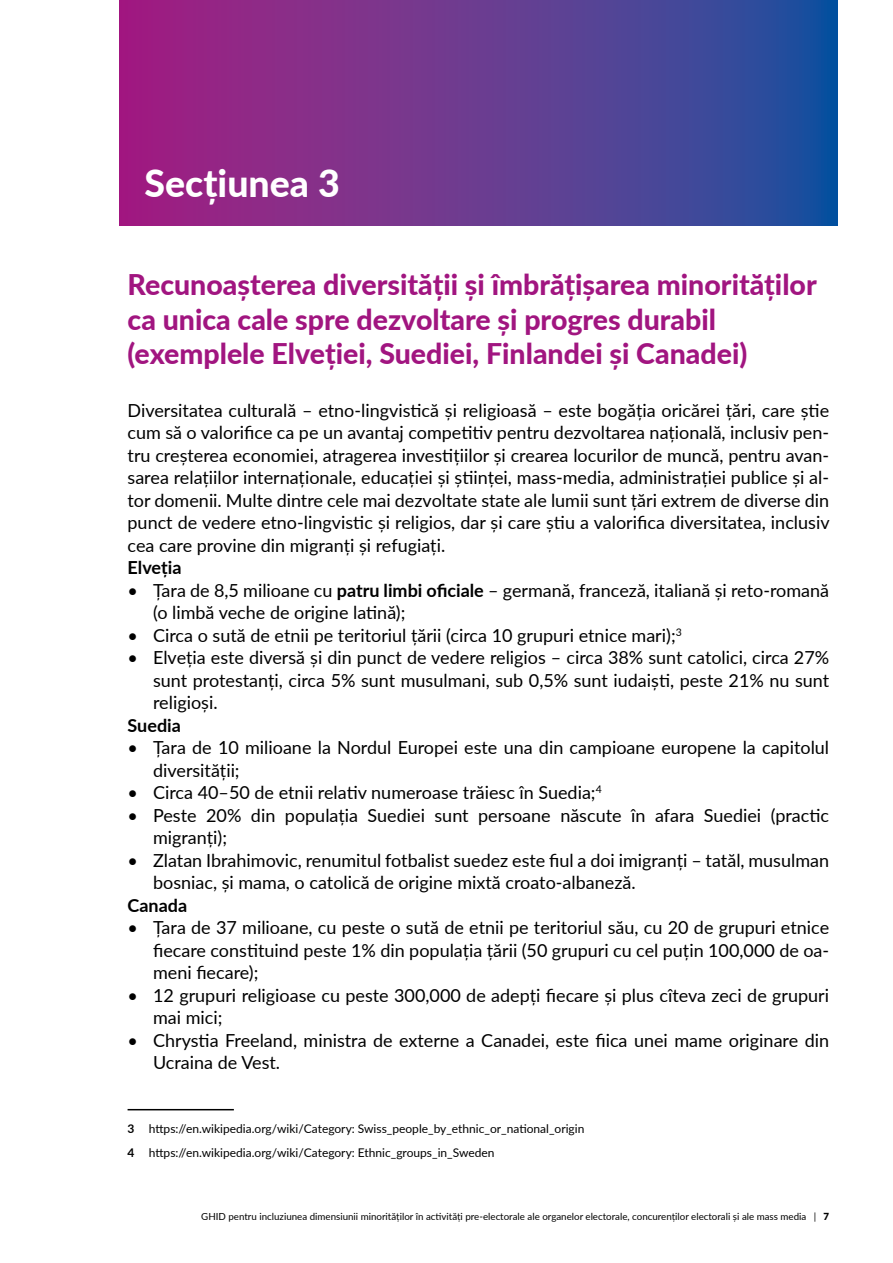
<style>
.page{position:relative;width:893px;height:1263px;background:#fff}
.page>*{position:absolute;margin:0;border:0;box-sizing:border-box;transform-origin:0 0}
.t1{font:800 37.5px "Lato";color:#fff}
.t2{font:800 28.5px/34.5px "Lato";color:#a11580}
.t3{font:18px/22.5px "Lato";color:#000}
.t4{font:700 18px "Lato";color:#000}
.t5{font:12px/23.5px "Lato";color:#000}
.t6{font:9.75px "Lato";color:#000}
.s1{font-weight:700}
.s2{font-weight:900}
</style>
<div class="page">
<svg style="left:119px;top:0;width:719px;height:226px"></svg>
<hr style="left:128px;top:1109px;width:106px;height:1px;background:#000">
<h1 class="t1" style="left:145px;top:156px;width:197px">Secțiunea 3</h1>
<h2 class="t2" style="left:128px;top:267px;width:691px">Recunoașterea diversității și îmbrățișarea minorităților ca unica cale spre dezvoltare și progres durabil (exemplele Elveției, Suediei, Finlandei și Canadei)</h2>
<p class="t3" style="left:128px;top:398px;width:703px;text-align:justify">Diversitatea culturală – etno-lingvistică și religioasă – este bogăția oricărei țări, care știe cum să o valorifice ca pe un avantaj competitiv pentru dezvoltarea națională, inclusiv pen&shy;tru creșterea economiei, atragerea investițiilor și crearea locurilor de muncă, pentru avan&shy;sarea relațiilor internaționale, educației și științei, mass-media, administrației publice și al&shy;tor domenii. Multe dintre cele mai dezvoltate state ale lumii sunt țări extrem de diverse din punct de vedere etno-lingvistic și religios, dar și care știu a valorifica diversitatea, inclusiv cea care provine din migranți și refugiați.</p>
<p class="t4" style="left:128px;top:554px;width:55px">Elveția</p>
<p class="t3" style="left:153px;top:578px;width:678px;text-indent:-26px">• Țara de 8,5 milioane cu <span class="s1">patru limbi oficiale</span> – germană, franceză, italiană și reto-romană (o limbă veche de origine latină);</p>
<p class="t3" style="left:128px;top:623px;width:556px">• Circa o sută de etnii pe teritoriul țării (circa 10 grupuri etnice mari);<sup>3</sup></p>
<p class="t3" style="left:153px;top:646px;width:678px;text-align:justify;text-indent:-26px">• Elveția este diversă și din punct de vedere religios – circa 38% sunt catolici, circa 27% sunt protestanți, circa 5% sunt musulmani, sub 0,5% sunt iudaiști, peste 21% nu sunt religioși.</p>
<p class="t4" style="left:128px;top:712px;width:55px">Suedia</p>
<p class="t3" style="left:153px;top:736px;width:678px;text-indent:-26px">• Țara de 10 milioane la Nordul Europei este una din campioane europene la capitolul diversității;</p>
<p class="t3" style="left:128px;top:781px;width:476px">• Circa 40–50 de etnii relativ numeroase trăiesc în Suedia;<sup>4</sup></p>
<p class="t3" style="left:153px;top:803px;width:678px;text-indent:-26px">• Peste 20% din populația Suediei sunt persoane născute în afara Suediei (practic migranți);</p>
<p class="t3" style="left:153px;top:848px;width:678px;text-indent:-26px">• Zlatan Ibrahimovic, renumitul fotbalist suedez este fiul a doi imigranți – tatăl, musulman bosniac, și mama, o catolică de origine mixtă croato-albaneză.</p>
<p class="t4" style="left:128px;top:892px;width:61px">Canada</p>
<p class="t3" style="left:153px;top:916px;width:678px;text-align:justify;text-indent:-26px">• Țara de 37 milioane, cu peste o sută de etnii pe teritoriul său, cu 20 de grupuri etnice fiecare constituind peste 1% din populația țării (50 grupuri cu cel puțin 100,000 de oa&shy;meni fiecare);</p>
<p class="t3" style="left:153px;top:983px;width:678px;text-indent:-26px">• 12 grupuri religioase cu peste 300,000 de adepți fiecare și plus cîteva zeci de grupuri mai mici;</p>
<p class="t3" style="left:153px;top:1028px;width:678px;text-indent:-26px">• Chrystia Freeland, ministra de externe a Canadei, este fiica unei mame originare din<br>Ucraina de Vest.</p>
<p class="t5" style="left:128px;top:1116px;width:458px"><span class="s1">3</span> https://en.wikipedia.org/wiki/Category: Swiss_people_by_ethnic_or_national_origin<br><span class="s1">4</span> https://en.wikipedia.org/wiki/Category: Ethnic_groups_in_Sweden</p>
<p class="t6" style="left:201px;top:1209px;width:629px">GHID pentru incluziunea dimensiunii minorităților în activități pre-electorale ale organelor electorale, concurenților electorali și ale mass media | <span class="s2">7</span></p>
</div>
